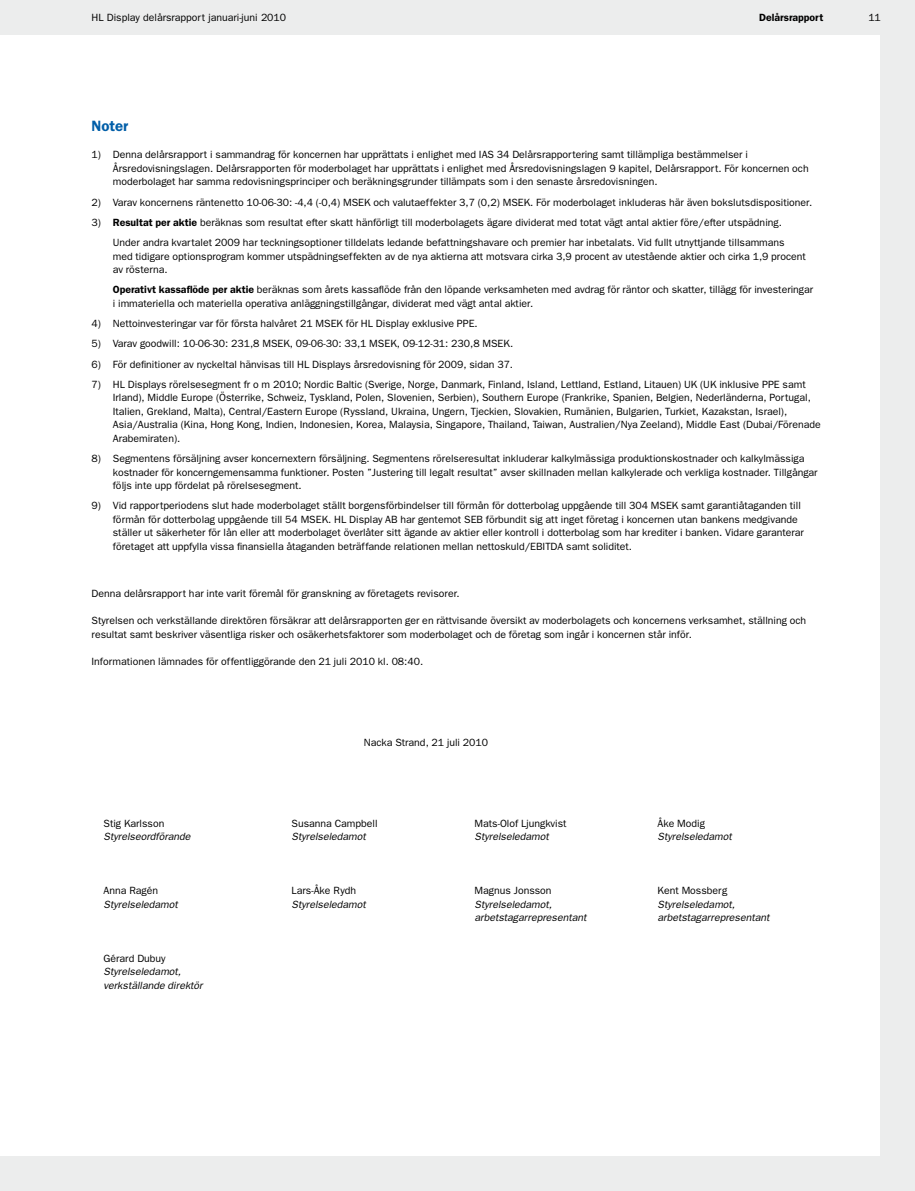
<style>
.page{position:relative;width:915px;height:1191px;background:#fff}
.page>*{position:absolute;margin:0;border:0;box-sizing:border-box;transform-origin:0 0}
.t1{font:600 15px "Franklin Gothic";color:#005ea8}
.t2{font:10.5px/13.5px "Franklin Gothic";color:#000}
.t3{font:italic 10.5px/13.5px "Franklin Gothic";color:#000}
.t4{font:600 10.5px "Franklin Gothic";color:#000}
.s1{font-weight:600}
</style>
<div class="page">
<div style="left:542px;top:1153px;width:364px;height:31px;background:linear-gradient(to right,#fff,#fff)"></div>
<div style="left:0;top:0;width:914px;height:34px;background:#eceded"></div>
<div style="left:0;top:1157px;width:914px;height:34px;background:#eceded"></div>
<div style="left:880px;top:0;width:34px;height:1191px;background:#eceded"></div>
<p class="t2" style="left:91px;top:11px;width:196px">HL Display delårsrapport januari-juni 2010</p>
<p class="t4" style="left:759px;top:11px;width:66px">Delårsrapport</p>
<p class="t2" style="left:868px;top:11px;width:14px">11</p>
<h1 class="t1" style="left:91px;top:117px;width:38px">Noter</h1>
<p class="t2" style="left:91px;top:148px;width:393px">1) Denna delårsrapport i sammandrag för koncernen har upprättats i enlighet med IAS</p>
<p class="t2" style="left:113px;top:148px;width:697px;text-indent:384px">34 Delårsrapportering samt tillämpliga bestämmelser i<br>Årsredovisningslagen. Delårsrapporten för moderbolaget har upprättats i enlighet med Årsredovisningslagen 9 kapitel, Delårsrapport. För koncernen och moderbolaget har samma redovisningsprinciper och beräkningsgrunder tillämpats som i den senaste årsredovisningen.</p>
<p class="t2" style="left:91px;top:195px;width:722px">2) Varav koncernens räntenetto 10-06-30: -4,4 (-0,4) MSEK och valutaeffekter 3,7 (0,2) MSEK. För moderbolaget inkluderas här även bokslutsdispositioner.</p>
<p class="t2" style="left:91px;top:212px;width:694px;line-height:20.2px;text-align:right">3) <span class="s1">Resultat per aktie</span> beräknas som resultat efter skatt hänförligt till moderbolagets ägare dividerat med totat vägt antal aktier före/efter utspädning.<br>Under andra kvartalet 2009 har teckningsoptioner tilldelats ledande befattningshavare och premier har inbetalats. Vid fullt utnyttjande tillsammans</p>
<p class="t2" style="left:113px;top:249px;width:694px">med tidigare optionsprogram kommer utspädningseffekten av de nya aktierna att motsvara cirka 3,9 procent av utestående aktier och cirka 1,9 procent av rösterna.</p>
<p class="t2" style="left:113px;top:283px;width:701px"><span class="s1">Operativt kassaflöde per aktie</span> beräknas som årets kassaflöde från den löpande verksamheten med avdrag för räntor och skatter, tillägg för investeringar i immateriella och materiella operativa anläggningstillgångar, dividerat med vägt antal aktier.</p>
<p class="t2" style="left:91px;top:316px;width:15px">4) N</p>
<p class="t2" style="left:120px;top:316px;width:359px">ettoinvesteringar var för första halvåret 21 MSE K för HL Display exklusive PPE .</p>
<p class="t2" style="left:91px;top:337px;width:423px">5) Varav goodwill: 10-06-30: 231,8 MSE K, 09-06-30: 33,1 MSEK, 09-12-31: 230,8 MSEK.</p>
<p class="t2" style="left:91px;top:357px;width:423px">6) För definitioner av nyckeltal hänvisas till HL Displays årsredovisning för 2009, sidan 37.</p>
<p class="t2" style="left:91px;top:377px;width:677px">7) HL Displays rörelsesegment fr o m 2010; Nordic Baltic (Sverige, Norge, Danmark, Finland, Island, Lettland, Estland, Litauen) UK (UK inklusive PPE</p>
<p class="t2" style="left:113px;top:377px;width:709px;text-indent:669px">samt<br>I rland), Middle Europe (Österrike, Schweiz, Tyskland, Polen, Slovenien, Serbien), Southern Europe (Frankrike, Spanien, Belgien, Nederländerna, Portugal, Italien, Grekland, Malta), Central/Eastern Europe (Ryssland, Ukraina, Ungern, Tjeckien, Slovakien, Rumänien, Bulgarien, Turkiet, Kazakstan, Israel), Asia/Australia (Kina, Hong Kong, I ndien, I ndonesien, Korea, Malaysia, Singapore, Thailand, Taiwan, Australien/Nya Zeeland), Middle East (Dubai/Förenade Arabemiraten).</p>
<p class="t2" style="left:91px;top:451px;width:15px">8) S</p>
<p class="t2" style="left:113px;top:451px;width:706px;text-indent:6px">egmentens försäljning avser koncernextern försäljning. Segmentens rörelseresultat inkluderar kalkylmässiga produktionskostnader och kalkylmässiga kostnader för koncerngemensamma funktioner. Posten ”Justering till legalt resultat” avser skillnaden mellan kalkylerade och verkliga kostnader. Tillgångar följs inte upp fördelat på rörelsesegment.</p>
<p class="t2" style="left:91px;top:499px;width:15px">9) V</p>
<p class="t2" style="left:113px;top:499px;width:692px;text-indent:6px">id rapportperiodens slut hade moderbolaget ställt borgensförbindelser till förmån för dotterbolag uppgående till 304 MSEK samt garantiåtaganden till förmån för dotterbolag uppgående till 54 MSEK. HL Display AB har gentemot SEB förbundit sig att inget företag i koncernen utan bankens medgivande ställer ut säkerheter för lån eller att moderbolaget överlåter sitt ägande av aktier eller kontroll i dotterbolag som har krediter i banken. Vidare garanterar företaget att uppfylla vissa finansiella åtaganden beträffande relationen mellan nettoskuld/EBITDA samt soliditet.</p>
<p class="t2" style="left:92px;top:586px;width:369px">Denna delårsrapport har inte varit föremål för granskning av företagets revisorer.</p>
<p class="t2" style="left:92px;top:613px;width:716px">Styrelsen och verkställande direktören försäkrar att delårsrapporten ger en rättvisande översikt av moderbolagets och koncernens verksamhet, ställning och resultat samt beskriver väsentliga risker och osäkerhetsfaktorer som moderbolaget och de företag som ingår i koncernen står inför.</p>
<p class="t2" style="left:92px;top:654px;width:333px">I nformationen lämnades för offentliggörande den 21 juli 2010 kl. 08:40.</p>
<p class="t2" style="left:364px;top:735px;width:126px">Nacka Strand, 21 juli 2010</p>
<p class="t2" style="left:92px;top:816px;width:74px">Stig Karlsson</p>
<p class="t2" style="left:291px;top:816px;width:87px">Susanna Campbell</p>
<p class="t2" style="left:474px;top:816px;width:93px">Mats-Olof Ljungkvist</p>
<p class="t2" style="left:657px;top:816px;width:49px">Åke Modig</p>
<p class="t3" style="left:104px;top:829px;width:88px">Styrelseordförande</p>
<p class="t3" style="left:291px;top:829px;width:76px">Styrelseledamot</p>
<p class="t3" style="left:474px;top:829px;width:76px">Styrelseledamot</p>
<p class="t3" style="left:657px;top:829px;width:76px">Styrelseledamot</p>
<p class="t2" style="left:92px;top:883px;width:68px">Anna Ragén</p>
<p class="t2" style="left:291px;top:883px;width:66px">Lars-Åke R ydh</p>
<p class="t2" style="left:474px;top:883px;width:78px">Magnus Jonsson</p>
<p class="t2" style="left:657px;top:883px;width:71px">Kent Mossberg</p>
<p class="t3" style="left:104px;top:897px;width:76px">Styrelseledamot</p>
<p class="t3" style="left:291px;top:897px;width:76px">Styrelseledamot</p>
<p class="t3" style="left:474px;top:897px;width:79px">Styrelseledamot,</p>
<p class="t3" style="left:657px;top:897px;width:79px">Styrelseledamot,</p>
<p class="t3" style="left:474px;top:910px;width:113px">arbetstagarrepresentant</p>
<p class="t3" style="left:657px;top:910px;width:113px">arbetstagarrepresentant</p>
<p class="t2" style="left:104px;top:951px;width:64px">Gérard Dubuy</p>
<p class="t3" style="left:104px;top:964px;width:100px">Styrelseledamot, verkställande direktör</p>
</div>
